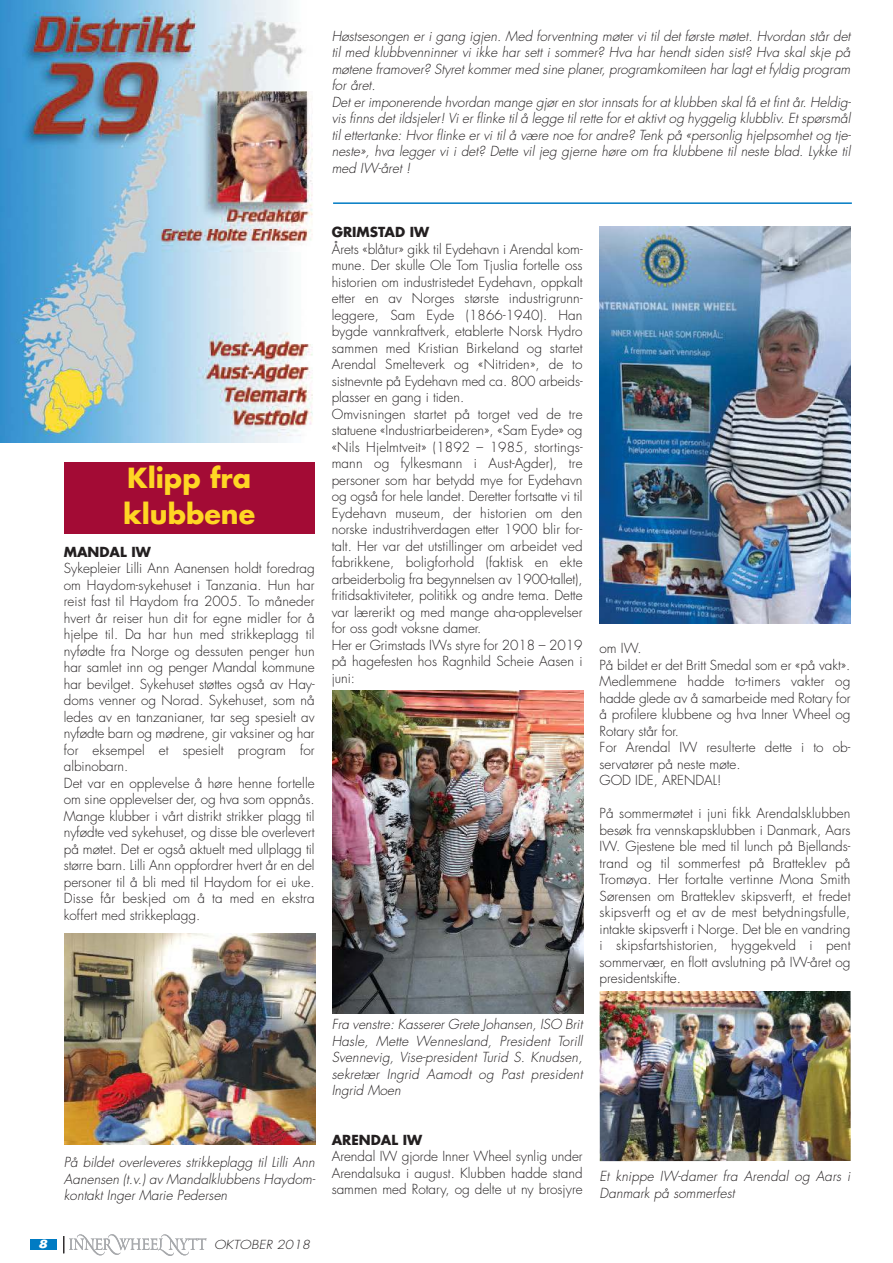
<style>
.page{position:relative;width:893px;height:1263px;background:#fff}
.page>*{position:absolute;margin:0;border:0;box-sizing:border-box;transform-origin:0 0}
.t1{font:700 27px/35.2px "Futura";color:#ffd624}
.t2{font:300 13.5px/16.5px "Futura";color:#231f20}
.t3{font:italic 300 13.5px/16.5px "Futura";color:#231f20}
.t4{font:700 13.5px "Futura";color:#231f20}
.t5{font:italic 300 12.15px "Futura";letter-spacing:.005em;color:#231f20;scale:1.11 1}
.t6{font:italic 700 10.8px "Futura";color:#fff;scale:1.25 1}
</style>
<div class="page">
<div style="left:30px;top:1239px;width:27px;height:10px;background:#007bc3"></div>
<svg style="left:64px;top:1234px;width:142px;height:22px"></svg>
<img style="left:0;top:0;width:313px;height:442px">
<div style="left:64px;top:462px;width:251px;height:72px;background:#a30b35"></div>
<hr style="left:333px;top:202px;width:519px;height:2px;background:#007bc3">
<img style="left:333px;top:690px;width:251px;height:323px">
<img style="left:65px;top:933px;width:251px;height:212px">
<img style="left:600px;top:226px;width:250px;height:398px">
<img style="left:600px;top:991px;width:251px;height:170px">
<p class="t3" style="left:332px;top:28px;width:521px">Høstsesongen er i gang igjen. Med forventning møter vi til det første møtet. Hvordan står det til med klubbvenninner vi ikke har sett i sommer? Hva har hendt siden sist? Hva skal skje på møtene framover? Styret kommer med sine planer, programkomiteen har lagt et fyldig program for året.<br>Det er imponerende hvordan mange gjør en stor innsats for at klubben skal få et fint år. Heldig&shy;vis finns det ildsjeler! Vi er flinke til å legge til rette for et aktivt og hyggelig klubbliv. Et spørsmål til ettertanke: Hvor flinke er vi til å være noe for andre? Tenk på «personlig hjelpsomhet og tje&shy;neste», hva legger vi i det? Dette vil jeg gjerne høre om fra klubbene til neste blad. Lykke til med IW-året !</p>
<h1 class="t1" style="left:123px;top:460px;width:134px">Klipp fra klubbene</h1>
<p class="t4" style="left:64px;top:543px;width:89px">MANDAL IW</p>
<p class="t2" style="left:64px;top:560px;width:252px">Sykepleier Lilli Ann Aanensen holdt foredrag om Haydom-sykehuset i Tanzania. Hun har reist fast til Haydom fra 2005. To måneder hvert år reiser hun dit for egne midler for å hjelpe til. Da har hun med strikkeplagg til nyfødte fra Norge og dessuten penger hun har samlet inn og penger Mandal kommune har bevilget. Sykehuset støttes også av Hay&shy;doms venner og Norad. Sykehuset, som nå ledes av en tanzanianer, tar seg spesielt av nyfødte barn og mødrene, gir vaksiner og har for eksempel et spesielt program for albinobarn.<br>Det var en opplevelse å høre henne fortelle om sine opplevelser der, og hva som oppnås.<br>Mange klubber i vårt distrikt strikker plagg til nyfødte ved sykehuset, og disse ble overlevert på møtet. Det er også aktuelt med ullplagg til større barn. Lilli Ann oppfordrer hvert år en del personer til å bli med til Haydom for ei uke.<br>Disse får beskjed om å ta med en ekstra koffert med strikkeplagg.</p>
<p class="t3" style="left:64px;top:1154px;width:253px;text-align:justify">På bildet overleveres strikkeplagg til Lilli Ann Aanensen (t.v.) av Mandalklubbens Haydom&shy;kontakt Inger Marie Pedersen</p>
<p class="t6" style="left:38px;top:1239px;width:9px">8</p>
<p class="t5" style="left:214px;top:1237px;width:88px">OKTOBER 2018</p>
<p class="t4" style="left:332px;top:224px;width:99px">GRIMSTAD IW</p>
<p class="t2" style="left:332px;top:241px;width:252px">Årets «blåtur» gikk til Eydehavn i Arendal kom&shy;mune. Der skulle Ole Tom Tjuslia fortelle oss historien om industristedet Eydehavn, oppkalt etter en av Norges største industrigrunn&shy;leggere, Sam Eyde (1866-1940). Han bygde vannkraftverk, etablerte Norsk Hydro sammen med Kristian Birkeland og startet Arendal Smelteverk og «Nitriden», de to sistnevnte på Eydehavn med ca. 800 arbeids&shy;plasser en gang i tiden.<br>Omvisningen startet på torget ved de tre statuene «Industriarbeideren», «Sam Eyde» og «Nils Hjelmtveit» (1892 – 1985, stortings&shy;mann og fylkesmann i Aust-Agder), tre personer som har betydd mye for Eydehavn og også for hele landet. Deretter fortsatte vi til Eydehavn museum, der historien om den norske industrihverdagen etter 1900 blir for&shy;talt. Her var det utstillinger om arbeidet ved fabrikkene, boligforhold (faktisk en ekte arbeiderbolig fra begynnelsen av 1900-tallet), fritidsaktiviteter, politikk og andre tema. Dette var lærerikt og med mange aha-opplevelser for oss godt voksne damer.<br>Her er Grimstads IWs styre for 2018 – 2019 på hagefesten hos Ragnhild Scheie Aasen i juni:</p>
<p class="t3" style="left:332px;top:1016px;width:252px;text-align:justify">Fra venstre: Kasserer Grete Johansen, ISO Brit Hasle, Mette Wennesland, President Torill Svennevig, Vise-president Turid S. Knudsen, sekretær Ingrid Aamodt og Past president Ingrid Moen</p>
<p class="t4" style="left:332px;top:1131px;width:92px">ARENDAL IW</p>
<p class="t2" style="left:332px;top:1148px;width:252px;text-align:justify">Arendal IW gjorde Inner Wheel synlig under Arendalsuka i august. Klubben hadde stand sammen med Rotary, og delte ut ny brosjyre</p>
<p class="t2" style="left:600px;top:640px;width:252px">om IW.<br>På bildet er det Britt Smedal som er «på vakt».<br>Medlemmene hadde to-timers vakter og hadde glede av å samarbeide med Rotary for å profilere klubbene og hva Inner Wheel og<br>Rotary står for.<br>For Arendal IW resulterte dette i to ob&shy;servatører på neste møte.<br>GOD IDE, ARENDAL!</p>
<p class="t2" style="left:600px;top:805px;width:252px;text-align:justify">På sommermøtet i juni fikk Arendalsklubben besøk fra vennskapsklubben i Danmark, Aars IW. Gjestene ble med til lunch på Bjellands&shy;trand og til sommerfest på Bratteklev på Tromøya. Her fortalte vertinne Mona Smith Sørensen om Bratteklev skipsverft, et fredet skipsverft og et av de mest betydningsfulle, intakte skipsverft i Norge. Det ble en vandring i skipsfartshistorien, hyggekveld i pent sommervær, en flott avslutning på IW-året og presidentskifte.</p>
<p class="t3" style="left:600px;top:1168px;width:252px">Et knippe IW-damer fra Arendal og Aars i<br>Danmark på sommerfest</p>
</div>
